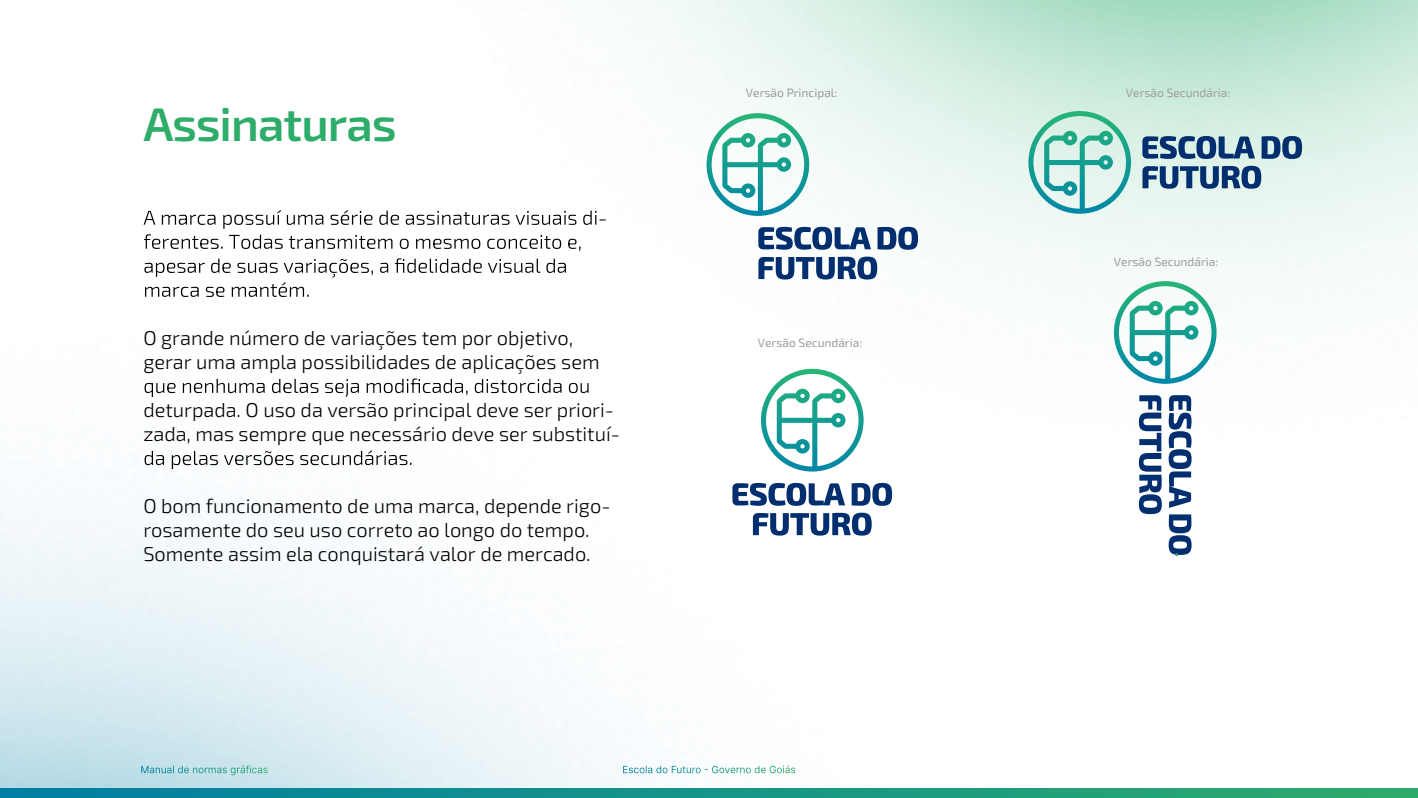
<style>
.page{position:relative;width:1418px;height:798px;background:#fff}
.page>*{position:absolute;margin:0;border:0;box-sizing:border-box;transform-origin:0 0}
.t1{font:600 47px "Exo 2";letter-spacing:-.02em;color:#2dac6a}
.t2{font:300 20px/24px "Exo 2";color:#000}
.t3{font:12px "Exo 2";color:#9d9d9c}
</style>
<div class="page">
<img style="left:0;top:0;width:1417px;height:788px">
<svg style="left:141px;top:764px;width:126px;height:8px"></svg>
<svg style="left:656px;top:764px;width:133px;height:8px"></svg>
<svg style="left:0;top:788px;width:1417px;height:9px;background:#169487"></svg>
<svg style="left:144px;top:210px;width:452px;height:18px"></svg>
<svg style="left:144px;top:234px;width:436px;height:17px"></svg>
<svg style="left:144px;top:258px;width:422px;height:39px"></svg>
<svg style="left:144px;top:378px;width:444px;height:19px"></svg>
<svg style="left:144px;top:450px;width:267px;height:18px"></svg>
<svg style="left:1028px;top:111px;width:103px;height:103px;background:#a3d9cf"></svg>
<svg style="left:1142px;top:136px;width:112px;height:23px;background:#5d81a1"></svg>
<svg style="left:1261px;top:136px;width:40px;height:23px"></svg>
<svg style="left:1142px;top:166px;width:119px;height:23px;background:#6182a4"></svg>
<svg style="left:1113px;top:281px;width:103px;height:102px"></svg>
<svg style="left:1168px;top:395px;width:23px;height:112px"></svg>
<svg style="left:1138px;top:395px;width:23px;height:119px"></svg>
<svg style="left:761px;top:368px;width:102px;height:103px"></svg>
<svg style="left:732px;top:482px;width:113px;height:23px"></svg>
<svg style="left:851px;top:482px;width:41px;height:23px"></svg>
<svg style="left:753px;top:512px;width:118px;height:23px"></svg>
<svg style="left:1168px;top:514px;width:23px;height:42px"></svg>
<svg style="left:706px;top:113px;width:103px;height:103px"></svg>
<svg style="left:758px;top:227px;width:113px;height:22px"></svg>
<svg style="left:877px;top:227px;width:41px;height:22px"></svg>
<svg style="left:758px;top:256px;width:119px;height:23px"></svg>
<h1 class="t1" style="left:143px;top:92px;width:255px">Assinaturas</h1>
<p class="t2" style="left:598px;top:205px;width:11px">-</p>
<p class="t2" style="left:143px;top:325px;width:458px">O grande número de variações tem por objetivo, gerar uma ampla possibilidades de aplicações sem</p>
<p class="t2" style="left:143px;top:397px;width:478px">deturpada. O uso da versão principal deve ser priori&shy;zada, mas sempre que necessário deve ser substituí-</p>
<p class="t2" style="left:143px;top:493px;width:469px">O bom funcionamento de uma marca, depende rigo&shy;rosamente do seu uso correto ao longo do tempo.<br>Somente assim ela conquistará valor de mercado.</p>
<p class="t3" style="left:746px;top:84px;width:93px">Versão Principal:</p>
<p class="t3" style="left:1125px;top:84px;width:106px">Versão Secundária:</p>
<p class="t3" style="left:758px;top:334px;width:106px">Versão Secundária:</p>
<p class="t3" style="left:1113px;top:253px;width:106px">Versão Secundária:</p>
</div>
